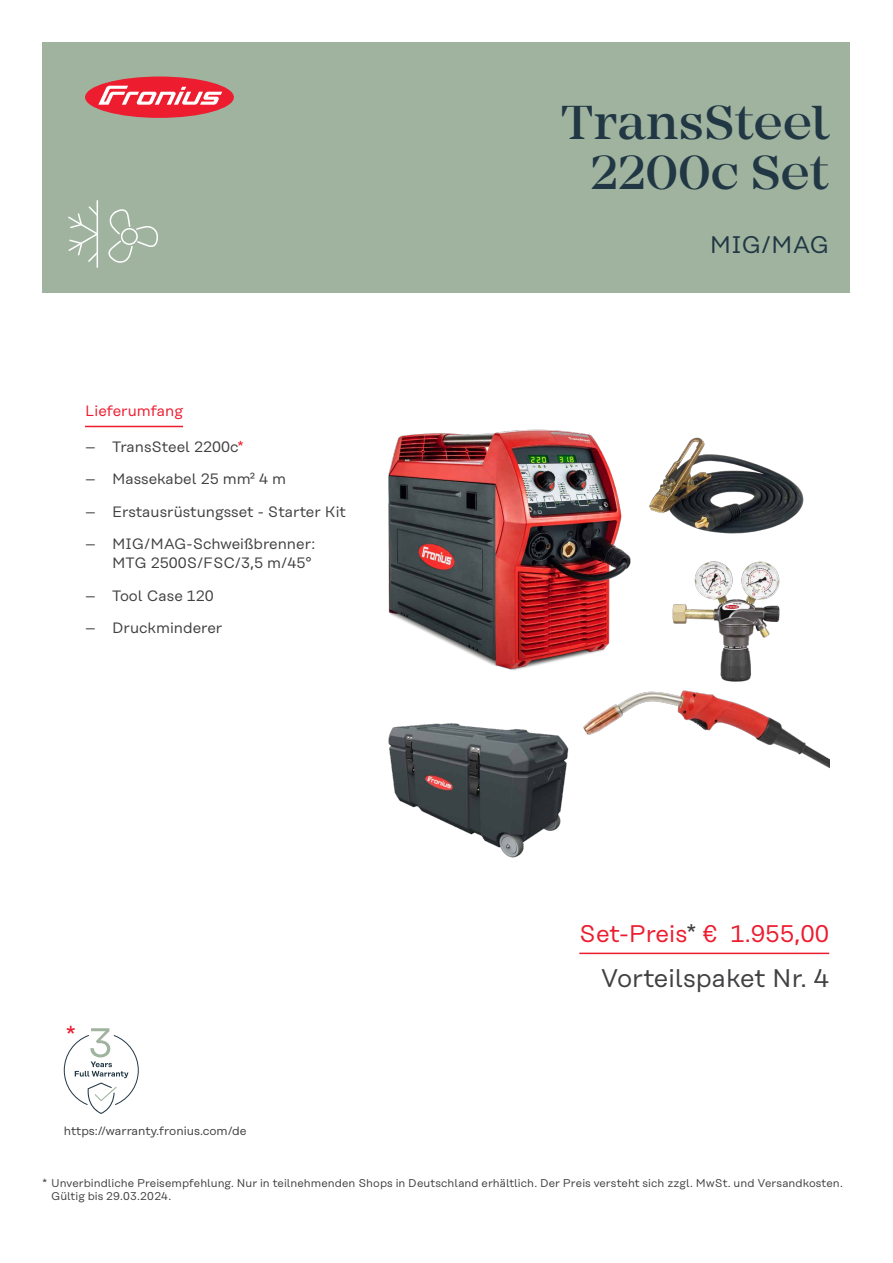
<style>
.page{position:relative;width:893px;height:1263px;background:#fff}
.page>*{position:absolute;margin:0;border:0;box-sizing:border-box;transform-origin:0 0}
.t1{font:500 49.5px/49.5px "Mirador";color:#213744;text-align:right}
.t2{font:25.5px "Rational Text";color:#414042}
.t3{font:24.45px "Rational Text";color:#ed1c2f}
.t4{font:24px "Rational Text";color:#ed1c2f}
.t5{font:24px "Rational Text";color:#213744}
.t6{font:15px/19.5px "Rational Text";color:#414042;text-align:right}
.t7{font:15px "Rational Text";color:#ed1c2f}
.t8{font:12px "Rational Text";color:#414042}
.t9{font:11.25px/13.5px "Rational Text";letter-spacing:.005em;color:#414042}
.s1{color:#ed1c2f}
.s2{color:#414042}
</style>
<div class="page">
<div style="left:43px;top:43px;width:807px;height:250px;background:#9fb39f"></div>
<svg style="left:64px;top:1028px;width:75px;height:86px"></svg>
<hr style="left:579px;top:953px;width:250px;height:1px;background:#ed1c2f">
<hr style="left:85px;top:426px;width:98px;height:1px;background:#ed1c2f">
<img style="left:388px;top:429px;width:441px;height:429px">
<hr style="left:97px;top:201px;width:1px;height:66px;background:#fff">
<svg style="left:68px;top:205px;width:29px;height:58px"></svg>
<svg style="left:108px;top:209px;width:50px;height:54px"></svg>
<div style="left:85px;top:77px;width:149px;height:41px;background:#ed1c2f;border-radius:50%"></div>
<svg style="left:98px;top:86px;width:124px;height:19px"></svg>
<h1 class="t1" style="left:561px;top:99px;width:270px">TransSteel<br>2200c Set</h1>
<h3 class="t7" style="left:85px;top:402px;width:100px">Lieferumfang</h3>
<h3 class="t6" style="left:85px;top:437px;width:160px">– TransSteel 2200c<span class="s1">*</span></h3>
<h3 class="t6" style="left:85px;top:469px;width:203px">– Massekabel 25 mm² 4 m</h3>
<h3 class="t6" style="left:85px;top:502px;width:262px">– Erstausrüstungsset - Starter Kit</h3>
<h3 class="t6" style="left:85px;top:534px;width:232px">– MIG/MAG-Schweißbrenner:<br>MTG 2500S/FSC/3,5 m/45°</h3>
<h3 class="t6" style="left:85px;top:586px;width:130px">– Tool Case 120</h3>
<h3 class="t6" style="left:85px;top:618px;width:139px">– Druckminderer</h3>
<h3 class="t3" style="left:66px;top:1022px;width:12px">*</h3>
<p class="t8" style="left:64px;top:1124px;width:184px">https://warranty.fronius.com/de</p>
<h3 class="t5" style="left:710px;top:231px;width:121px">MIG/MAG</h3>
<h3 class="t4" style="left:579px;top:920px;width:251px">Set-Preis<span class="s2">*</span> € 1.955,00</h3>
<h2 class="t2" style="left:601px;top:964px;width:230px">Vorteilspaket Nr. 4</h2>
<p class="t9" style="left:51px;top:1176px;width:793px;text-indent:-9px">* Unverbindliche Preisempfehlung. Nur in teilnehmenden Shops in Deutschland erhältlich. Der Preis versteht sich zzgl. MwSt. und Versandkosten.<br>Gültig bis 29.03.2024.</p>
</div>
